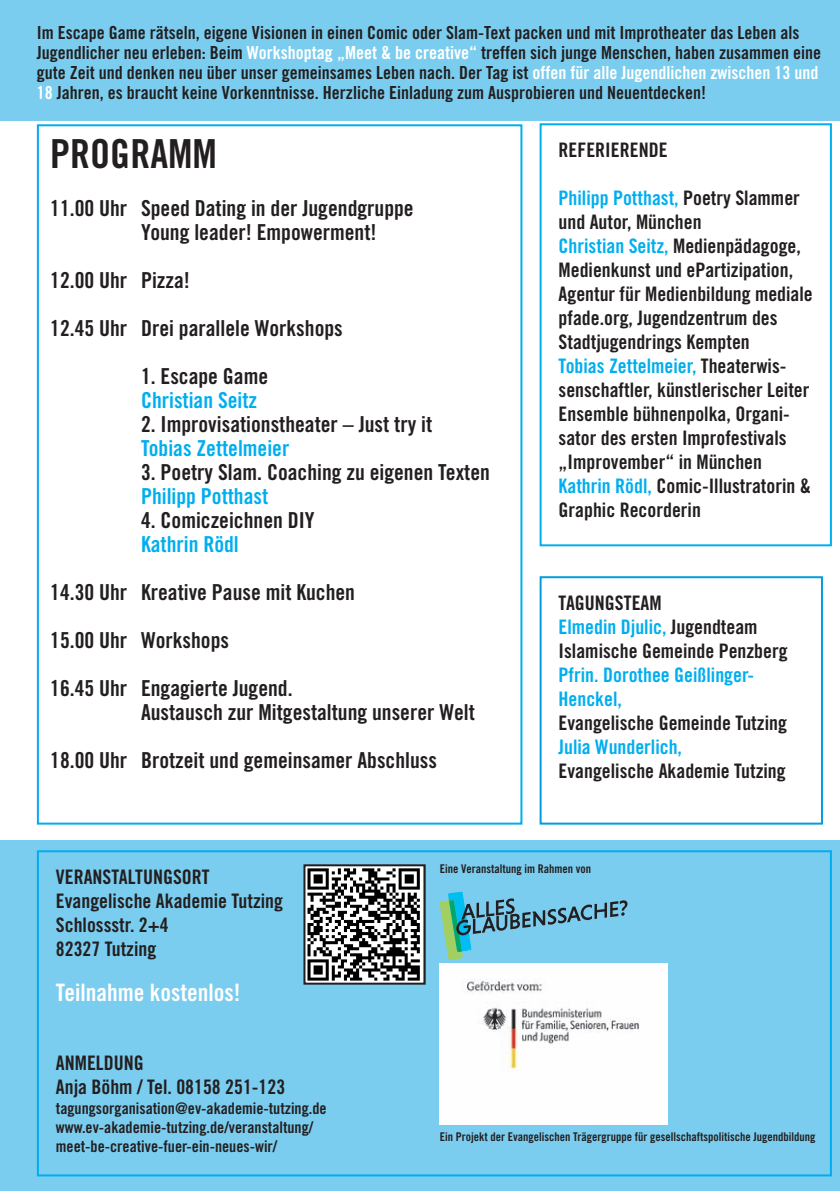
<style>
.page{position:relative;width:840px;height:1191px;background:#fff}
.page>*{position:absolute;margin:0;border:0;box-sizing:border-box;transform-origin:0 0}
.t1{font:40px "Trade Gothic LT Std Bd Cn 20";color:#231f20}
.t2{font:24px "Trade Gothic LT Std Bd Cn 20";color:#fff}
.t3{font:22px/48px "Trade Gothic LT Std Bd Cn 20";color:#231f20}
.t4{font:22px "Trade Gothic LT Std Bd Cn 20";color:#00aeef}
.t5{font:20px/24px "Trade Gothic LT Std Bd Cn 20";color:#231f20}
.t6{font:20px/24px "Trade Gothic LT Std Bd Cn 20";color:#00aeef}
.t7{font:18px/20px "Trade Gothic LT Std Bd Cn 20";color:#231f20}
.t8{font:16px/19.2px "Trade Gothic LT Std Bd Cn 20";color:#231f20}
.t9{font:12px "Trade Gothic LT Std Bd Cn 20";color:#231f20}
.s1{color:#fff}
.s2{color:#00aeef}
</style>
<div class="page">
<div style="left:0;top:0;width:839px;height:120px;background:#7bcdef"></div>
<div style="left:0;top:840px;width:839px;height:351px;background:#7bcdef"></div>
<svg style="left:440px;top:891px;width:187px;height:69px"></svg>
<div style="left:37px;top:124px;width:485px;height:700px;border:2px solid #00aeef"></div>
<img style="left:439px;top:964px;width:227px;height:160px">
<div style="left:539px;top:123px;width:292px;height:423px;border:2px solid #00aeef"></div>
<div style="left:37px;top:850px;width:794px;height:326px;border:2px solid #00aeef"></div>
<div style="left:304px;top:865px;width:118px;height:118px;background:linear-gradient(to right,#fff,#fff)"></div>
<svg style="left:307px;top:868px;width:112px;height:112px"></svg>
<div style="left:303px;top:864px;width:122px;height:120px;border:2px solid #231f20"></div>
<div style="left:539px;top:576px;width:283px;height:248px;border:2px solid #009ee0"></div>
<p class="t7" style="left:37px;top:23px;width:785px">Im Escape Game rätseln, eigene Visionen in einen Comic oder Slam-Text packen und mit Improtheater das Leben als Jugendlicher neu erleben: Beim <span class="s1">Workshoptag „Meet &amp; be creative“</span> treffen sich junge Menschen, haben zusammen eine gute Zeit und denken neu über unser gemeinsames Leben nach. Der Tag ist <span class="s1">offen für alle Jugendlichen zwischen 13 und 18</span> Jahren, es braucht keine Vorkenntnisse. Herzliche Einladung zum Ausprobieren und Neuentdecken!</p>
<h1 class="t1" style="left:50px;top:129px;width:168px">PROGRAMM</h1>
<p class="t3" style="left:141px;top:196px;width:274px;line-height:24px;text-indent:-91px">11.00 Uhr Speed Dating in der Jugendgruppe<br>Young leader! Empowerment!</p>
<p class="t3" style="left:50px;top:256px;width:294px">12.00 Uhr Pizza!<br>12.45 Uhr Drei parallele Workshops</p>
<p class="t3" style="left:141px;top:352px;width:129px">1. Escape Game</p>
<p class="t4" style="left:141px;top:387px;width:118px">Christian Seitz</p>
<p class="t3" style="left:141px;top:400px;width:292px">2. Improvisationstheater – Just try it</p>
<p class="t4" style="left:141px;top:435px;width:150px">Tobias Zettelmeier</p>
<p class="t3" style="left:141px;top:448px;width:350px">3. Poetry Slam. Coaching zu eigenen Texten</p>
<p class="t4" style="left:141px;top:483px;width:129px">Philipp Potthast</p>
<p class="t3" style="left:141px;top:496px;width:175px">4. Comiczeichnen DIY</p>
<p class="t4" style="left:141px;top:531px;width:99px">Kathrin Rödl</p>
<p class="t3" style="left:50px;top:568px;width:306px">14.30 Uhr Kreative Pause mit Kuchen<br>15.00 Uhr Workshops<br>16.45 Uhr Engagierte Jugend.</p>
<p class="t3" style="left:50px;top:688px;width:426px;text-indent:91px">Austausch zur Mitgestaltung unserer Welt<br>18.00 Uhr Brotzeit und gemeinsamer Abschluss</p>
<p class="t5" style="left:558px;top:137px;width:110px">REFERIERENDE</p>
<p class="t5" style="left:558px;top:185px;width:255px"><span class="s2">Philipp Potthast,</span> Poetry Slammer und Autor, München<br><span class="s2">Christian Seitz,</span> Medienpädagoge,<br>Medienkunst und ePartizipation,<br>Agentur für Medienbildung mediale pfade.org, Jugendzentrum des<br>Stadtjugendrings Kempten<br><span class="s2">Tobias Zettelmeier,</span> Theaterwis&shy;senschaftler, künstlerischer Leiter<br>Ensemble bühnenpolka, Organi&shy;sator des ersten Improfestivals „Improvember“ in München<br><span class="s2">Kathrin Rödl,</span> Comic-Illustratorin &amp;<br>Graphic Recorderin</p>
<p class="t5" style="left:558px;top:590px;width:230px">TAGUNGSTEAM<br><span class="s2">Elmedin Djulic,</span> Jugendteam<br>Islamische Gemeinde Penzberg</p>
<p class="t6" style="left:558px;top:662px;width:197px">Pfrin. Dorothee Geißlinger-<br>Henckel,</p>
<p class="t5" style="left:558px;top:710px;width:230px">Evangelische Gemeinde Tutzing</p>
<p class="t6" style="left:558px;top:734px;width:125px">Julia Wunderlich,</p>
<p class="t5" style="left:558px;top:758px;width:228px">Evangelische Akademie Tutzing</p>
<p class="t5" style="left:56px;top:864px;width:228px">VERANSTALTUNGSORT<br>Evangelische Akademie Tutzing<br>Schlossstr. 2+4<br>82327 Tutzing</p>
<p class="t2" style="left:56px;top:978px;width:186px">Teilnahme kostenlos!</p>
<p class="t5" style="left:56px;top:1051px;width:231px">ANMELDUNG<br>Anja Böhm / Tel. 08158 251-123</p>
<p class="t8" style="left:56px;top:1098px;width:272px">tagungsorganisation@ev-akademie-tutzing.de www.ev-akademie-tutzing.de/veranstaltung/ meet-be-creative-fuer-ein-neues-wir/</p>
<p class="t9" style="left:439px;top:861px;width:153px">Eine Veranstaltung im Rahmen von</p>
<p class="t9" style="left:439px;top:1129px;width:377px">Ein Projekt der Evangelischen Trägergruppe für gesellschaftspolitische Jugendbildung</p>
</div>
